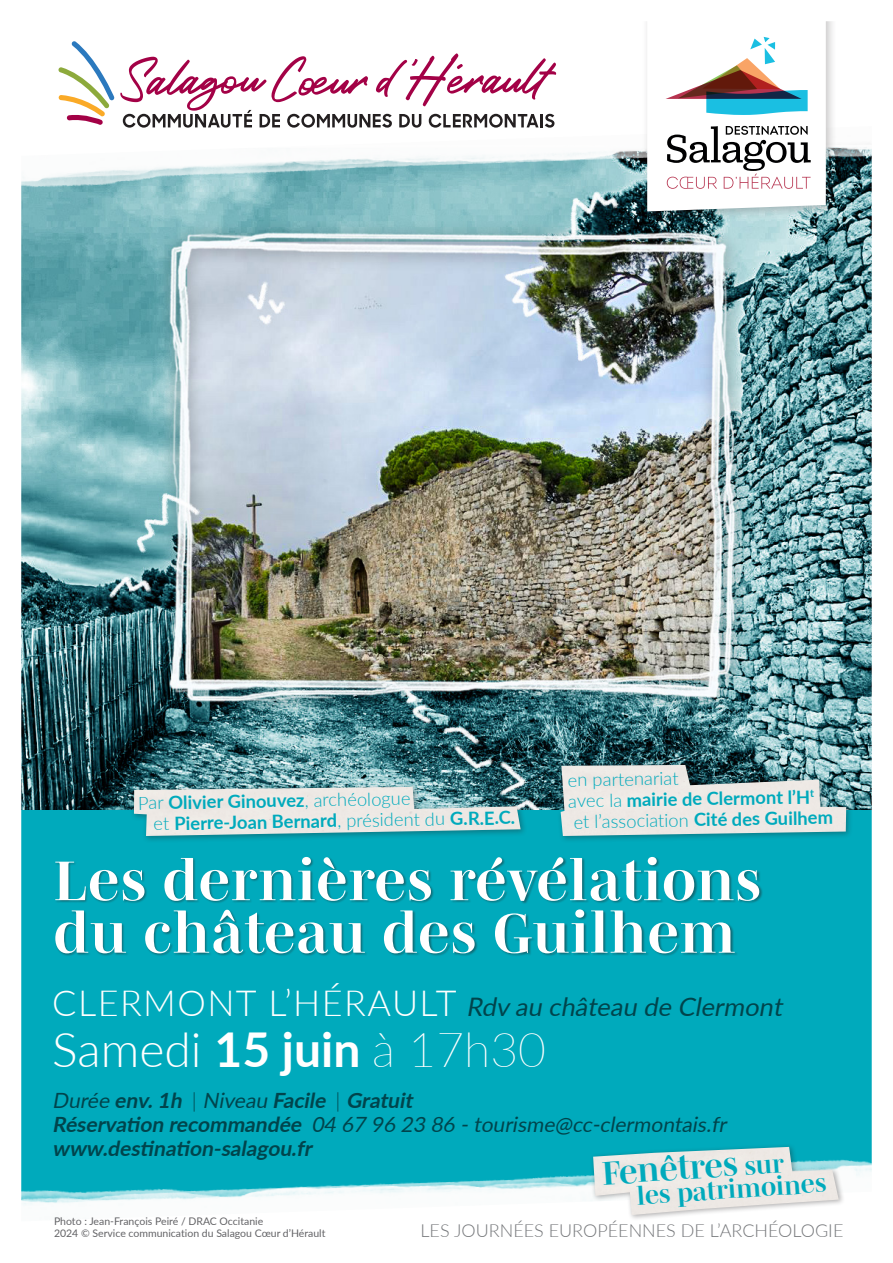
<style>
.page{position:relative;width:893px;height:1263px;background:#fff}
.page>*{position:absolute;margin:0;border:0;box-sizing:border-box;transform-origin:0 0}
.TITRE{font:700 57px "Mencken Std Head";letter-spacing:.02em;color:#fff}
.SPEC_-_Dates{font:300 48px "Lato";color:#fff}
.t1{font:700 33.75px "Mencken Std Head";color:#00aabc}
.t2{font:700 25.65px "Mencken Std Head";color:#00aabc}
.SPEC_-_Dates-2{font:italic 25.5px "Lato";color:#00444c}
.SPEC_-_Tarifs{font:italic 21px "Lato";color:#00444c}
.SPEC_-_Tarifs-2{font:italic 700 21px "Lato";color:#00444c}
.SPEC_-_Compagnie{font:700 18.45px/21px "Lato";color:#00aabc}
.SPEC_-_Compagnie-2{font:300 18.45px/21px "Lato";color:#00aabc}
.t3{font:300 18px "Lato";color:#76787b}
.t4{font:10.5px "Lato";color:#636366}
.s1{font-weight:300}
.s2{font-weight:700}
.s3{font-weight:300;font-style:normal;font-size:36px;color:#fff}
.s4{font-weight:100}
.s5{font-weight:400}
.s6{font-weight:300;font-style:normal}
.s7{font-size:25.65px}
</style>
<div class="page">
<img style="left:21px;top:21px;width:851px;height:1198px">
<p class="SPEC_-_Compagnie" style="left:153px;top:791px;width:363px;text-indent:-15px;rotate:-1deg"><span class="s1">Par</span> Olivier Ginouvez<span class="s1">, archéologue<br>et</span> Pierre-Joan Bernard<span class="s1">, président du</span> G.R.E.C.</p>
<p class="SPEC_-_Compagnie-2" style="left:568px;top:769px;width:247px;rotate:-1deg">en partenariat<br>avec la <span class="s2">mairie de Clermont l’H</span><sup>t</sup></p>
<p class="SPEC_-_Compagnie-2" style="left:573px;top:811px;width:261px;rotate:-1deg">et l’association <span class="s2">Cité des Guilhem</span></p>
<p class="TITRE" style="left:54px;top:848px;width:708px">Les dernières révélations</p>
<p class="TITRE" style="left:54px;top:900px;width:683px">du château des Guilhem</p>
<p class="SPEC_-_Dates-2" style="left:52px;top:988px;width:737px"><span class="s3">C L E R M O N T L’ H É R A U LT</span> Rdv au château de Clermont</p>
<p class="SPEC_-_Dates" style="left:52px;top:1016px;width:495px">Samedi <span class="s2">15 juin</span> <span class="s4">à 17h30</span></p>
<p class="SPEC_-_Tarifs-2" style="left:52px;top:1084px;width:367px"><span class="s5">Durée</span> env.1h <span class="s6">|</span> <span class="s5">Niveau</span> Facile <span class="s6">|</span> Gratuit</p>
<p class="SPEC_-_Tarifs" style="left:52px;top:1109px;width:680px"><span class="s2">Réservation recommandée</span> 04 67 96 23 86 -tourisme@cc-clermontais.fr</p>
<p class="SPEC_-_Tarifs-2" style="left:52px;top:1132px;width:266px">www.destination-salagou.fr</p>
<h3 class="t1" style="left:601px;top:1154px;width:184px;rotate:-4deg">Fenêtres <span class="s7">sur</span></h3>
<h3 class="t2" style="left:636px;top:1181px;width:191px;rotate:-4deg">les patrimoines</h3>
<p class="t3" style="left:420px;top:1218px;width:424px">LES JOURNÉES EUROPÉENNES DE L’ARCHÉOLOGIE</p>
<p class="t4" style="left:54px;top:1213px;width:211px">Photo : Jean-François Peiré / DRAC Occitanie</p>
<p class="t4" style="left:54px;top:1226px;width:273px">2024 © Service communication du Salagou Cœur d’Hérault</p>
</div>
